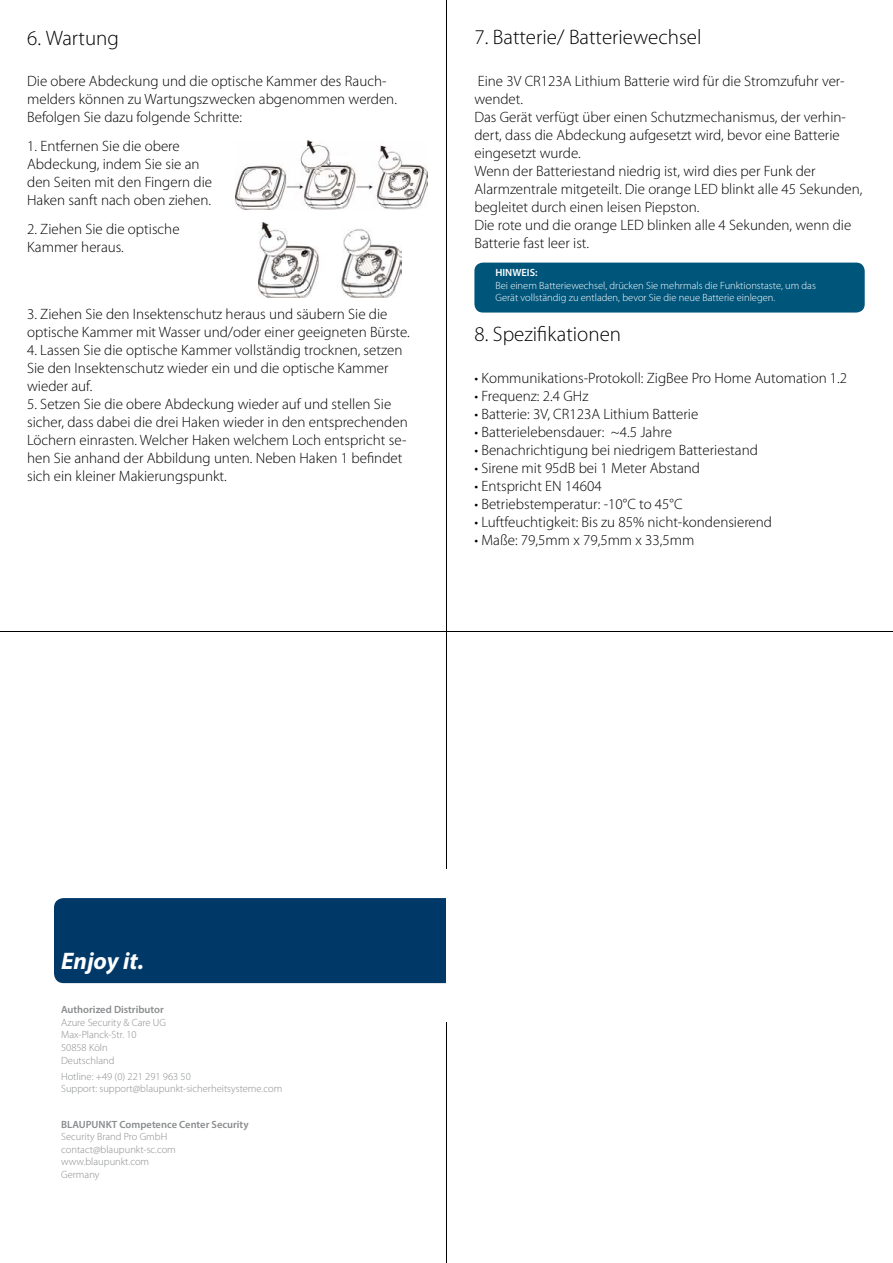
<style>
.page{position:relative;width:893px;height:1263px;background:#fff}
.page>*{position:absolute;margin:0;border:0;box-sizing:border-box;transform-origin:0 0}
.t1{font:italic 700 24px "Myriad Pro";color:#fff}
.t2{font:300 21px "Myriad Pro";color:#000}
.t3{font:300 15px/18px "Myriad Pro";color:#000}
.t4{font:300 10.5px/12.6px "Myriad Pro";color:#8a8c8e}
.t5{font:300 10.5px/12.6px "Myriad Pro";color:#fff}
.t6{font:600 10.5px "Myriad Pro";color:#8a8c8e}
.t7{font:600 10.5px "Myriad Pro";color:#fff}
</style>
<div class="page">
<hr style="left:446px;top:0;width:1px;height:1263px;background:#000">
<hr style="left:0;top:631px;width:893px;height:1px;background:#000">
<div style="left:54px;top:898px;width:488px;height:85px;background:#003968;border-radius:10px"></div>
<div style="left:447px;top:869px;width:98px;height:153px;background:#fff"></div>
<img style="left:235px;top:140px;width:193px;height:70px">
<div style="left:330px;top:156px;width:23px;height:5px;background:#fff"></div>
<img style="left:259px;top:223px;width:142px;height:74px">
<div style="left:474px;top:263px;width:391px;height:50px;background:#00557b;border-radius:9px"></div>
<h2 class="t2" style="left:27px;top:26px;width:93px">6. Wartung</h2>
<p class="t3" style="left:27px;top:72px;width:371px">Die obere Abdeckung und die optische Kammer des Rauch&shy;melders können zu Wartungszwecken abgenommen werden.<br>Befolgen Sie dazu folgende Schritte:</p>
<p class="t3" style="left:27px;top:138px;width:186px">1. Entfernen Sie die obere<br>Abdeckung, indem Sie sie an den Seiten mit den Fingern die<br>Haken sanft nach oben ziehen.</p>
<p class="t3" style="left:27px;top:220px;width:154px">2. Ziehen Sie die optische<br>Kammer heraus.</p>
<p class="t3" style="left:27px;top:305px;width:384px">3. Ziehen Sie den Insektenschutz heraus und säubern Sie die optische Kammer mit Wasser und/oder einer geeigneten Bürste.</p>
<p class="t3" style="left:27px;top:341px;width:377px">4. Lassen Sie die optische Kammer vollständig trocknen, setzen<br>Sie den Insektenschutz wieder ein und die optische Kammer wieder auf.</p>
<p class="t3" style="left:27px;top:395px;width:382px">5. Setzen Sie die obere Abdeckung wieder auf und stellen Sie sicher, dass dabei die drei Haken wieder in den entsprechenden Löchern einrasten. Welcher Haken welchem Loch entspricht se&shy;hen Sie anhand der Abbildung unten. Neben Haken 1 befindet sich ein kleiner Makierungspunkt.</p>
<h2 class="t2" style="left:474px;top:25px;width:229px">7. Batterie/ Batteriewechsel</h2>
<p class="t3" style="left:474px;top:72px;width:389px">Eine 3V CR123A Lithium Batterie wird für die Stromzufuhr ver&shy;wendet.<br>Das Gerät verfügt über einen Schutzmechanismus, der verhin&shy;dert, dass die Abdeckung aufgesetzt wird, bevor eine Batterie eingesetzt wurde.<br>Wenn der Batteriestand niedrig ist, wird dies per Funk der Alarmzentrale mitgeteilt. Die orange LED blinkt alle 45 Sekunden, begleitet durch einen leisen Piepston.<br>Die rote und die orange LED blinken alle 4 Sekunden, wenn die Batterie fast leer ist.</p>
<p class="t7" style="left:495px;top:266px;width:44px">HINWEIS:</p>
<p class="t5" style="left:495px;top:279px;width:322px">Bei einem Batteriewechsel, drücken Sie mehrmals die Funktionstaste, um das<br>Gerät vollständig zu entladen, bevor Sie die neue Batterie einlegen.</p>
<h2 class="t2" style="left:474px;top:322px;width:148px">8. Spezifikationen</h2>
<p class="t3" style="left:474px;top:369px;width:374px">• Kommunikations-Protokoll: ZigBee Pro Home Automation 1.2</p>
<p class="t3" style="left:474px;top:387px;width:115px">• Frequenz: 2.4 GHz</p>
<p class="t3" style="left:474px;top:405px;width:225px">• Batterie: 3V, CR123A Lithium Batterie</p>
<p class="t3" style="left:474px;top:423px;width:199px">• Batterielebensdauer: ~4.5 Jahre</p>
<p class="t3" style="left:474px;top:441px;width:285px">• Benachrichtigung bei niedrigem Batteriestand</p>
<p class="t3" style="left:474px;top:459px;width:227px">• Sirene mit 95dB bei 1 Meter Abstand</p>
<p class="t3" style="left:474px;top:477px;width:129px">• Entspricht EN 14604</p>
<p class="t3" style="left:474px;top:495px;width:210px">• Betriebstemperatur: -10°C to 45°C</p>
<p class="t3" style="left:474px;top:513px;width:299px">• Luftfeuchtigkeit: Bis zu 85% nicht-kondensierend</p>
<p class="t3" style="left:474px;top:531px;width:221px">• Maße: 79,5mm x 79,5mm x 33,5mm</p>
<h1 class="t1" style="left:61px;top:945px;width:84px">Enjoy it.</h1>
<p class="t6" style="left:61px;top:1003px;width:104px">Authorized Distributor</p>
<p class="t4" style="left:61px;top:1016px;width:106px">Azure Security &amp; Care UG<br>Max-Planck-Str. 10<br>50858 Köln<br>Deutschland</p>
<p class="t4" style="left:61px;top:1070px;width:223px">Hotline: +49 (0) 221 291 963 50<br>Support: support@blaupunkt-sicherheitsysteme.com</p>
<p class="t6" style="left:61px;top:1117px;width:189px">BLAUPUNKT Competence Center Security</p>
<p class="t4" style="left:61px;top:1130px;width:116px">Security Brand Pro GmbH contact@blaupunkt-sc.com www.blaupunkt.com<br>Germany</p>
</div>
